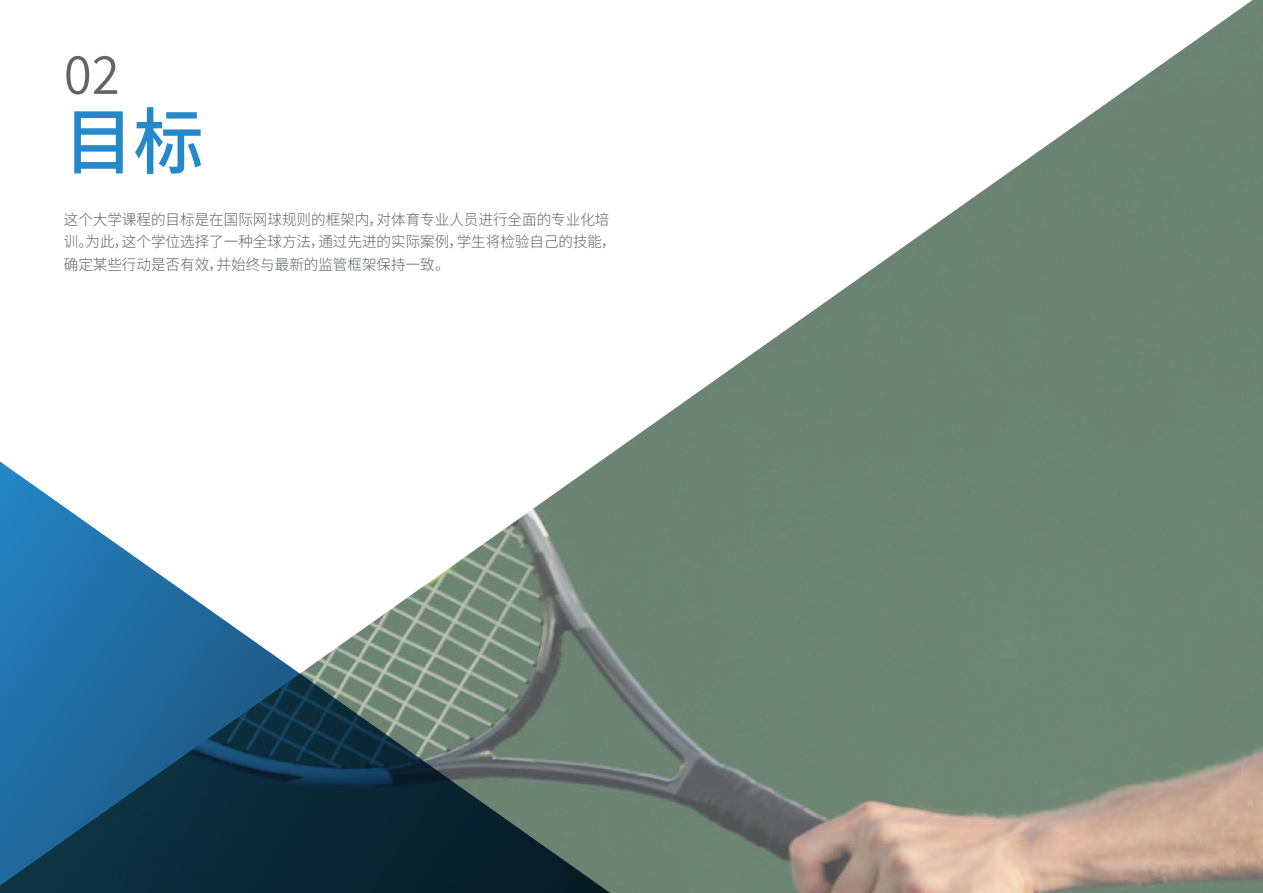
<style>
.page{position:relative;width:1263px;height:893px;background:#fff}
.page>*{position:absolute;margin:0;border:0;box-sizing:border-box;transform-origin:0 0}
.t1{font:500 72px "Source Han Sans CN";color:#2488c9}
.t2{font:52.5px "Source Han Sans CN";color:#61646a}
.t3{font:300 15px/22.5px "Source Han Sans CN";color:#61646a}
</style>
<div class="page">
<img style="left:622px;top:0;width:641px;height:893px">
<svg style="left:0;top:446px;width:640px;height:447px"></svg>
<h2 class="t2" style="left:64px;top:45px;width:57px">02</h2>
<h1 class="t1" style="left:64px;top:101px;width:141px">目标</h1>
<p class="t3" style="left:64px;top:208px;width:553px">这个大学课程的目标是在国际网球规则的框架内，对体育专业人员进行全面的专业化培训。为此，这个学位选择了一种全球方法，通过先进的实际案例，学生将检验自己的技能，确定某些行动是否有效，并始终与最新的监管框架保持一致。</p>
</div>
